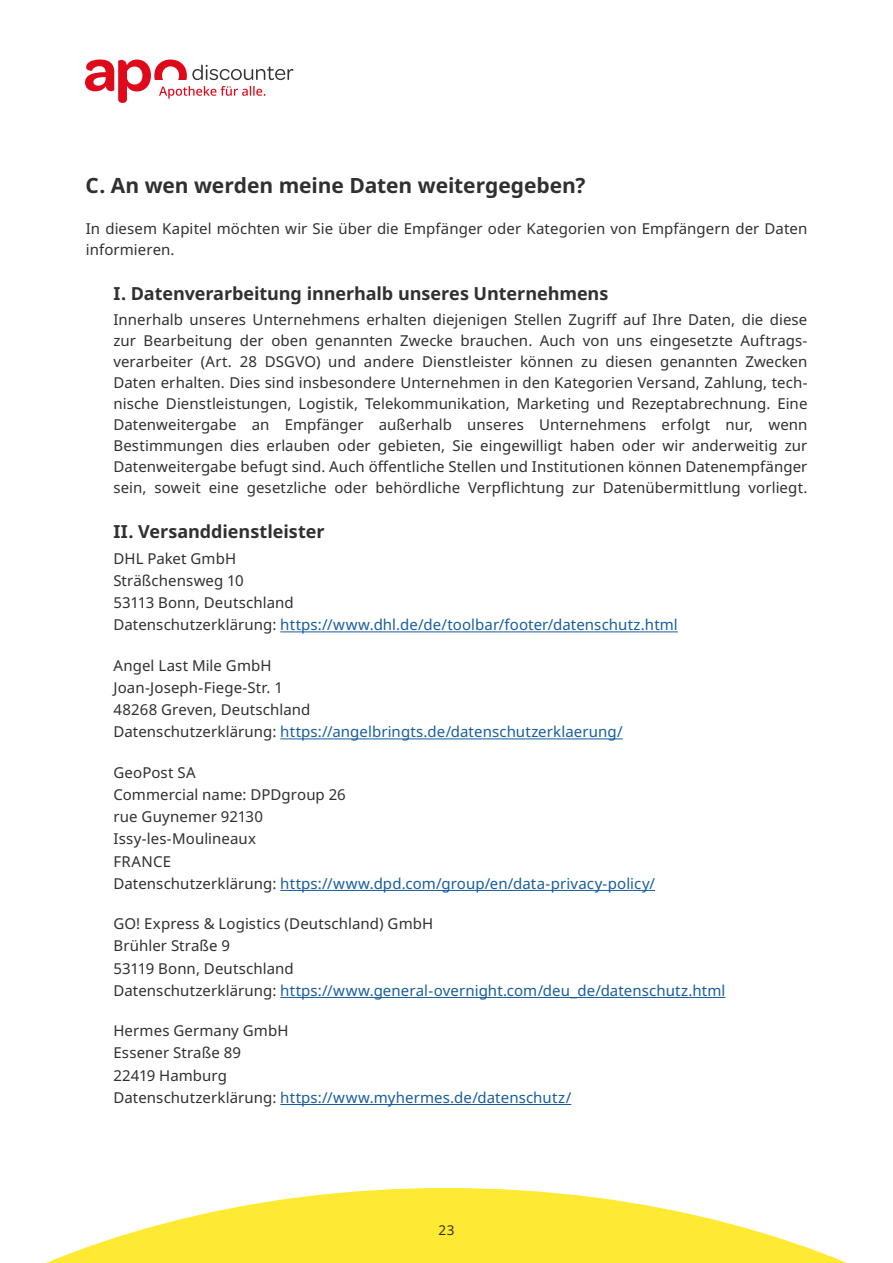
<style>
.page{position:relative;width:893px;height:1263px;background:#fff}
.page>*{position:absolute;margin:0;border:0;box-sizing:border-box;transform-origin:0 0}
.t1{font:700 21px "Noto Sans";letter-spacing:-.005em;color:#312f30}
.t2{font:700 18px "Noto Sans";letter-spacing:-.005em;color:#312f30}
.t3{font:15px/22.2px "Noto Sans";letter-spacing:.005em;color:#312f30}
.t4{font:13.5px "Noto Sans";color:#312f30}
.s1{color:#175d9e}
</style>
<div class="page">
<svg style="left:46px;top:1188px;width:801px;height:75px;fill:#ffea33"></svg>
<svg style="left:85px;top:60px;width:208px;height:43px"></svg>
<hr style="left:280px;top:631px;width:398px;height:1px;background:#175d9e">
<hr style="left:280px;top:738px;width:343px;height:1px;background:#175d9e">
<hr style="left:280px;top:890px;width:375px;height:1px;background:#175d9e">
<hr style="left:280px;top:997px;width:445px;height:1px;background:#175d9e">
<hr style="left:280px;top:1104px;width:291px;height:1px;background:#175d9e">
<h1 class="t1" style="left:85px;top:170px;width:501px">C. An wen werden meine Daten weitergegeben?</h1>
<p class="t3" style="left:86px;top:218px;width:723px;line-height:21px">In diesem Kapitel möchten wir Sie über die Empfänger oder Kategorien von Empfängern der Daten informieren.</p>
<p class="t2" style="left:113px;top:281px;width:496px">I. Datenverarbeitung innerhalb unseres Unternehmens</p>
<p class="t3" style="left:113px;top:310px;width:696px;line-height:21px;text-align:justify">Innerhalb unseres Unternehmens erhalten diejenigen Stellen Zugriff auf Ihre Daten, die diese zur Bearbeitung der oben genannten Zwecke brauchen. Auch von uns eingesetzte Auftrags&shy;verarbeiter (Art. 28 DSGVO) und andere Dienstleister können zu diesen genannten Zwecken Daten erhalten. Dies sind insbesondere Unternehmen in den Kategorien Versand, Zahlung, tech&shy;nische Dienstleistungen, Logistik, Telekommunikation, Marketing und Rezeptabrechnung. Eine Datenweitergabe an Empfänger außerhalb unseres Unternehmens erfolgt nur, wenn Bestimmungen dies erlauben oder gebieten, Sie eingewilligt haben oder wir anderweitig zur Datenweitergabe befugt sind. Auch öffentliche Stellen und Institutionen können Datenempfänger sein, soweit eine gesetzliche oder behördliche Verpflichtung zur Datenübermittlung vorliegt.</p>
<p class="t2" style="left:113px;top:519px;width:213px">II. Versanddienstleister</p>
<p class="t3" style="left:113px;top:547px;width:566px">DHL Paket GmbH<br>Sträßchensweg 10<br>53113 Bonn, Deutschland<br>Datenschutzerklärung: <span class="s1">https://www.dhl.de/de/toolbar/footer/datenschutz.html</span></p>
<p class="t3" style="left:113px;top:654px;width:511px">Angel Last Mile GmbH<br>Joan-Joseph-Fiege-Str. 1<br>48268 Greven, Deutschland<br>Datenschutzerklärung: <span class="s1">https://angelbringts.de/datenschutzerklaerung/</span></p>
<p class="t3" style="left:113px;top:761px;width:543px">GeoPost SA<br>Commercial name: DPDgroup 26<br>rue Guynemer 92130<br>Issy-les-Moulineaux<br>FRANCE<br>Datenschutzerklärung: <span class="s1">https://www.dpd.com/group/en/data-privacy-policy/</span></p>
<p class="t3" style="left:113px;top:913px;width:613px">GO! Express &amp; Logistics (Deutschland) GmbH<br>Brühler Straße 9<br>53119 Bonn, Deutschland<br>Datenschutzerklärung: <span class="s1">https://www.general-overnight.com/deu_de/datenschutz.html</span></p>
<p class="t3" style="left:113px;top:1020px;width:459px">Hermes Germany GmbH<br>Essener Straße 89<br>22419 Hamburg<br>Datenschutzerklärung: <span class="s1">https://www.myhermes.de/datenschutz/</span></p>
<p class="t4" style="left:439px;top:1220px;width:17px">23</p>
</div>
